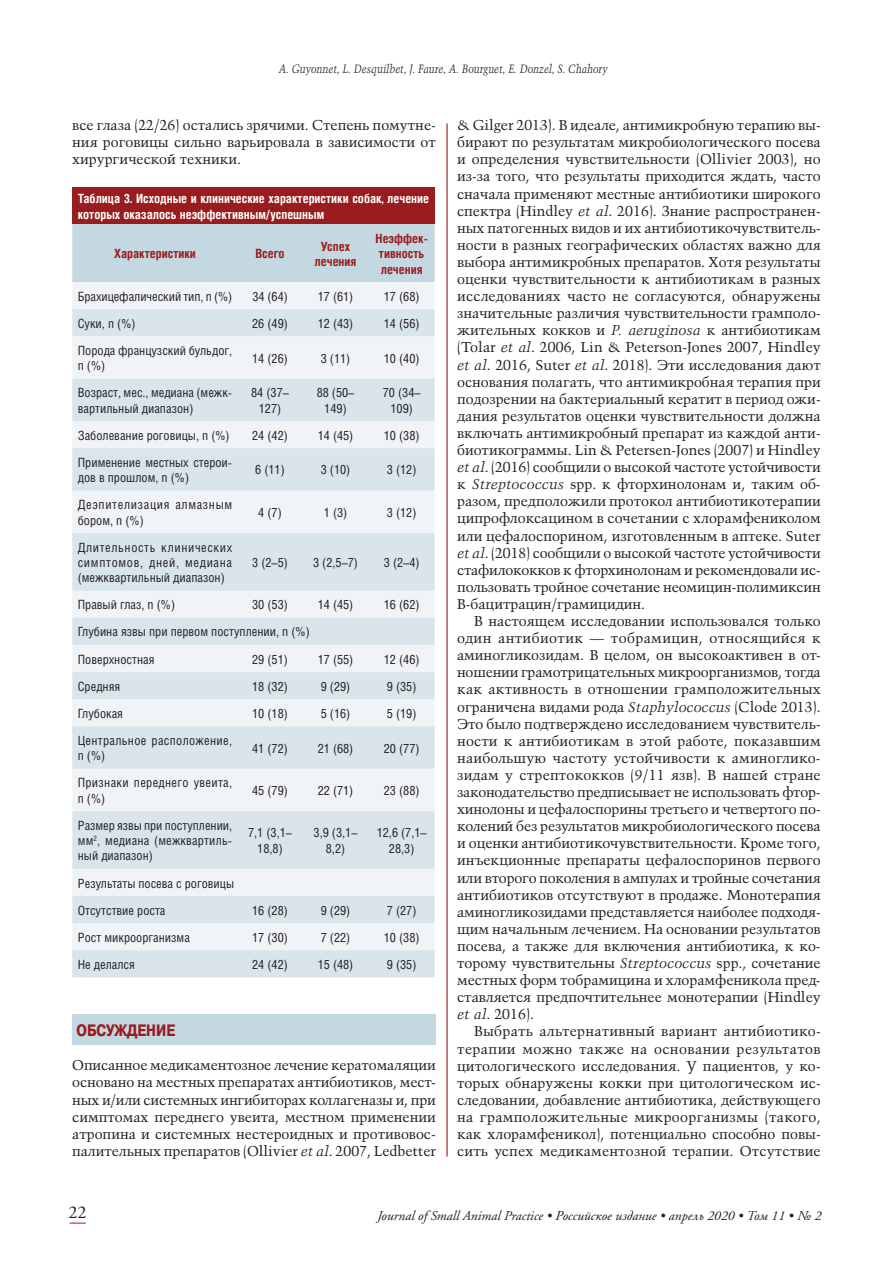
<style>
.page{position:relative;width:893px;height:1263px;background:#fff}
.page>*{position:absolute;margin:0;border:0;box-sizing:border-box;transform-origin:0 0}
.t1{font:18px "APC Garamond C";color:#231f20}
.t2{font:700 16.5px "Pragmatica Cond C";color:#991c1f}
.t3{font:14.25px/17.1px "Talisman";color:#231f20;text-align:justify}
.t4{font:italic 13.5px "APC Garamond C";color:#231f20}
.t5{font:12.75px/15.3px "Helios Cond";color:#231f20;text-align:center}
.t6{font:700 12.75px/15.3px "Helios Cond";color:#fff}
.t7{font:12.75px/15.3px "Helios Cond";letter-spacing:.025em;color:#231f20}
.t8{font:700 12.75px/15.3px "Helios Cond";color:#991c1f;text-align:center}
.t9{font:12.75px/15.3px "Helios Cond";letter-spacing:.05em;color:#231f20}
.t10{font:italic 12px "Talisman";color:#231f20;scale:.81 1}
.s1{font-style:italic}
</style>
<div class="page">
<svg style="left:70px;top:1223px;width:16px;height:1px"></svg>
<div style="left:72px;top:1014px;width:363px;height:31px;background:#c4d8e2"></div>
<div style="left:72px;top:187px;width:363px;height:37px;background:#991c1f"></div>
<div style="left:72px;top:224px;width:363px;height:58px;background:#c4d8e2"></div>
<div style="left:72px;top:282px;width:362px;height:27px;background:#f1f4f6"></div>
<svg style="left:72px;top:309px;width:363px;height:668px;fill:#dae5eb"></svg>
<hr style="left:446px;top:123px;width:2px;height:1034px;background:#991c1f">
<p class="t10" style="left:279px;top:64px;width:408px">A. Guyonnet, L. Desquilbet, J. Faure, A. Bourguet, E. Donzel, S. Chahory</p>
<p class="t3" style="left:72px;top:117px;width:365px">все глаза (22/26) остались зрячими. Степень помутне&shy;ния роговицы сильно варьировала в зависимости от хирургической техники.</p>
<p class="t6" style="left:78px;top:192px;width:353px">Таблица 3. Исходные и клинические характеристики собак, лечение которых оказалось неэффективным/успешным</p>
<p class="t8" style="left:114px;top:247px;width:83px">Характеристики</p>
<p class="t8" style="left:255px;top:247px;width:31px">Всего</p>
<p class="t8" style="left:315px;top:240px;width:43px">Успех лечения</p>
<p class="t8" style="left:376px;top:232px;width:54px;text-align:left">Неэффек&shy;тивность лечения</p>
<p class="t5" style="left:78px;top:290px;width:156px">Брахицефалический тип, n (%)</p>
<p class="t5" style="left:252px;top:290px;width:37px">34 (64)</p>
<p class="t5" style="left:318px;top:290px;width:37px">17 (61)</p>
<p class="t5" style="left:384px;top:290px;width:37px">17 (68)</p>
<p class="t5" style="left:78px;top:317px;width:59px">Суки, n (%)</p>
<p class="t5" style="left:252px;top:317px;width:37px">26 (49)</p>
<p class="t5" style="left:318px;top:317px;width:37px">12 (43)</p>
<p class="t5" style="left:384px;top:317px;width:37px">14 (56)</p>
<p class="t5" style="left:78px;top:344px;width:156px;text-align:left">Порода французский бульдог, n (%)</p>
<p class="t5" style="left:252px;top:352px;width:37px">14 (26)</p>
<p class="t5" style="left:321px;top:352px;width:31px">3 (11)</p>
<p class="t5" style="left:384px;top:352px;width:37px">10 (40)</p>
<p class="t5" style="left:78px;top:386px;width:156px;text-align:left">Возраст, мес., медиана (межк&shy;вартильный диапазон)</p>
<p class="t5" style="left:251px;top:386px;width:39px">84 (37–<br>127)</p>
<p class="t5" style="left:317px;top:386px;width:39px">88 (50–<br>149)</p>
<p class="t5" style="left:383px;top:386px;width:39px">70 (34–<br>109)</p>
<p class="t5" style="left:78px;top:429px;width:153px">Заболевание роговицы, n (%)</p>
<p class="t5" style="left:252px;top:429px;width:37px">24 (42)</p>
<p class="t5" style="left:318px;top:429px;width:37px">14 (45)</p>
<p class="t5" style="left:384px;top:429px;width:37px">10 (38)</p>
<p class="t5" style="left:78px;top:456px;width:156px;text-align:left">Применение местных стерои&shy;дов в прошлом, n (%)</p>
<p class="t5" style="left:255px;top:464px;width:31px">6 (11)</p>
<p class="t5" style="left:321px;top:464px;width:31px">3 (10)</p>
<p class="t5" style="left:387px;top:464px;width:31px">3 (12)</p>
<p class="t9" style="left:78px;top:498px;width:156px">Деэпителизация алмазным бором, n (%)</p>
<p class="t5" style="left:258px;top:506px;width:25px">4 (7)</p>
<p class="t5" style="left:324px;top:506px;width:25px">1 (3)</p>
<p class="t5" style="left:387px;top:506px;width:31px">3 (12)</p>
<p class="t5" style="left:78px;top:541px;width:156px;text-align:justify">Длительность клинических симптомов, дней, медиана (межквартильный диапазон)</p>
<p class="t5" style="left:252px;top:556px;width:37px">3 (2–5)</p>
<p class="t5" style="left:313px;top:556px;width:46px">3 (2,5–7)</p>
<p class="t5" style="left:384px;top:556px;width:37px">3 (2–4)</p>
<p class="t5" style="left:78px;top:599px;width:99px">Правый глаз, n (%)</p>
<p class="t5" style="left:252px;top:599px;width:37px">30 (53)</p>
<p class="t5" style="left:318px;top:599px;width:37px">14 (45)</p>
<p class="t5" style="left:384px;top:599px;width:37px">16 (62)</p>
<p class="t5" style="left:78px;top:620px;width:234px;line-height:27.2px;text-align:left">Глубина язвы при первом поступлении, n (%)<br>Поверхностная</p>
<p class="t5" style="left:252px;top:653px;width:37px">29 (51)</p>
<p class="t5" style="left:318px;top:653px;width:37px">17 (55)</p>
<p class="t5" style="left:384px;top:653px;width:37px">12 (46)</p>
<p class="t5" style="left:78px;top:680px;width:44px">Средняя</p>
<p class="t5" style="left:252px;top:680px;width:37px">18 (32)</p>
<p class="t5" style="left:321px;top:680px;width:31px">9 (29)</p>
<p class="t5" style="left:387px;top:680px;width:31px">9 (35)</p>
<p class="t5" style="left:78px;top:707px;width:47px">Глубокая</p>
<p class="t5" style="left:252px;top:707px;width:37px">10 (18)</p>
<p class="t5" style="left:321px;top:707px;width:31px">5 (16)</p>
<p class="t5" style="left:387px;top:707px;width:31px">5 (19)</p>
<p class="t7" style="left:78px;top:734px;width:156px">Центральное расположение, n (%)</p>
<p class="t5" style="left:252px;top:742px;width:37px">41 (72)</p>
<p class="t5" style="left:318px;top:742px;width:37px">21 (68)</p>
<p class="t5" style="left:384px;top:742px;width:37px">20 (77)</p>
<p class="t7" style="left:78px;top:777px;width:156px">Признаки переднего увеита, n (%)</p>
<p class="t5" style="left:252px;top:784px;width:37px">45 (79)</p>
<p class="t5" style="left:318px;top:784px;width:37px">22 (71)</p>
<p class="t5" style="left:384px;top:784px;width:37px">23 (88)</p>
<p class="t5" style="left:78px;top:819px;width:156px;text-align:justify">Размер язвы при поступлении, мм<sup>2</sup>, медиана (межквартиль&shy;ный диапазон)</p>
<p class="t5" style="left:248px;top:827px;width:45px">7,1 (3,1–<br>18,8)</p>
<p class="t5" style="left:314px;top:827px;width:45px">3,9 (3,1–<br>8,2)</p>
<p class="t5" style="left:377px;top:827px;width:51px">12,6 (7,1–<br>28,3)</p>
<p class="t5" style="left:78px;top:871px;width:158px;line-height:27.2px;text-align:left">Результаты посева с роговицы<br>Отсутствие роста</p>
<p class="t5" style="left:252px;top:904px;width:37px">16 (28)</p>
<p class="t5" style="left:321px;top:904px;width:31px">9 (29)</p>
<p class="t5" style="left:387px;top:904px;width:31px">7 (27)</p>
<p class="t5" style="left:78px;top:931px;width:114px">Рост микроорганизма</p>
<p class="t5" style="left:252px;top:931px;width:37px">17 (30)</p>
<p class="t5" style="left:321px;top:931px;width:31px">7 (22)</p>
<p class="t5" style="left:384px;top:931px;width:37px">10 (38)</p>
<p class="t5" style="left:78px;top:958px;width:59px">Не делался</p>
<p class="t5" style="left:252px;top:958px;width:37px">24 (42)</p>
<p class="t5" style="left:318px;top:958px;width:37px">15 (48)</p>
<p class="t5" style="left:387px;top:958px;width:31px">9 (35)</p>
<p class="t2" style="left:76px;top:1021px;width:100px">ОБСУЖДЕНИЕ</p>
<p class="t3" style="left:72px;top:1058px;width:365px">Описанное медикаментозное лечение кератомаляции основано на местных препаратах антибиотиков, мест&shy;ных и/или системных ингибиторах коллагеназы и, при симптомах переднего увеита, местном применении атропина и системных нестероидных и противовос&shy;палительных препаратов (Ollivier <span class="s1">et al</span>. 2007, Ledbetter</p>
<p class="t3" style="left:457px;top:117px;width:365px">&amp; Gilger 2013). В идеале, антимикробную терапию вы&shy;бирают по результатам микробиологического посева и определения чувствительности (Ollivier 2003), но из-за того, что результаты приходится ждать, часто сначала применяют местные антибиотики широкого спектра (Hindley <span class="s1">et al</span>. 2016). Знание распространен&shy;ных патогенных видов и их антибиотикочувствитель&shy;ности в разных географических областях важно для выбора антимикробных препаратов. Хотя результаты оценки чувствительности к антибиотикам в разных исследованиях часто не согласуются, обнаружены значительные различия чувствительности грамполо&shy;жительных кокков и <span class="s1">P. aeruginosa</span> к антибиотикам (Tolar <span class="s1">et al</span>. 2006, Lin &amp; Peterson-Jones 2007, Hindley <span class="s1">et al</span>. 2016, Suter <span class="s1">et al</span>. 2018). Эти исследования дают основания полагать, что антимикробная терапия при подозрении на бактериальный кератит в период ожи&shy;дания результатов оценки чувствительности должна включать антимикробный препарат из каждой анти&shy;биотикограммы. Lin &amp; Petersen-Jones (2007) и Hindley <span class="s1">et al</span>. (2016) сообщили о высокой частоте устойчивости к <span class="s1">Strepto coccus</span> spp. к фторхинолонам и, таким об&shy;разом, предположили протокол антибиотикотерапии ципрофлоксацином в сочетании с хлорамфениколом или цефалоспорином, изготовленным в аптеке. Suter <span class="s1">et al</span>. (2018) сообщили о высокой частоте устойчивости стафилококков к фторхинолонам и рекомендовали ис&shy;пользовать тройное сочетание неомицин-полимиксин В-бацитрацин/грамицидин.</p>
<p class="t3" style="left:457px;top:613px;width:365px;text-indent:17px">В настоящем исследовании использовался только один антибиотик — тобрамицин, относящийся к аминогликозидам. В целом, он высокоактивен в от&shy;ношении грамотрицательных микроорганизмов, тогда как активность в отношении грамположительных ограничена видами рода <span class="s1">Staphylococcus</span> (Clode 2013).<br>Это было подтверждено исследованием чувствитель&shy;ности к антибиотикам в этой работе, показавшим наибольшую частоту устойчивости к аминоглико&shy;зидам у стрептококков (9/11 язв). В нашей стране законодательство предписывает не использовать фтор&shy;хинолоны и цефалоспорины третьего и четвертого по&shy;колений без результатов микробиологического посева и оценки антибиотикочувствительности. Кроме того, инъекционные препараты цефалоспоринов первого или второго поколения в ампулах и тройные сочетания антибиотиков отсутствуют в продаже. Монотерапия аминогликозидами представляется наиболее подходя&shy;щим начальным лечением. На основании результатов посева, а также для включения антибиотика, к ко&shy;торому чувствительны <span class="s1">Streptococcus</span> spp., сочетание местных форм тобрамицина и хлорамфеникола пред&shy;ставляется предпочтительнее монотерапии (Hindley <span class="s1">et al</span>. 2016).</p>
<p class="t3" style="left:457px;top:1024px;width:365px;text-indent:17px">Выбрать альтернативный вариант антибиотико&shy;терапии можно также на основании результатов цитологического исследования. У пациентов, у ко&shy;торых обнаружены кокки при цитологическом ис&shy;следовании, добавление антибиотика, действующего на грамположительные микроорганизмы (такого, как хлорамфеникол), потенциально способно повы&shy;сить успех медикаментозной терапии. Отсутствие</p>
<p class="t1" style="left:69px;top:1202px;width:19px">22</p>
<p class="t4" style="left:377px;top:1210px;width:446px">Journal of Small Animal Practice • Российское издание • апрель 2020 • Том 11 • № 2</p>
</div>
